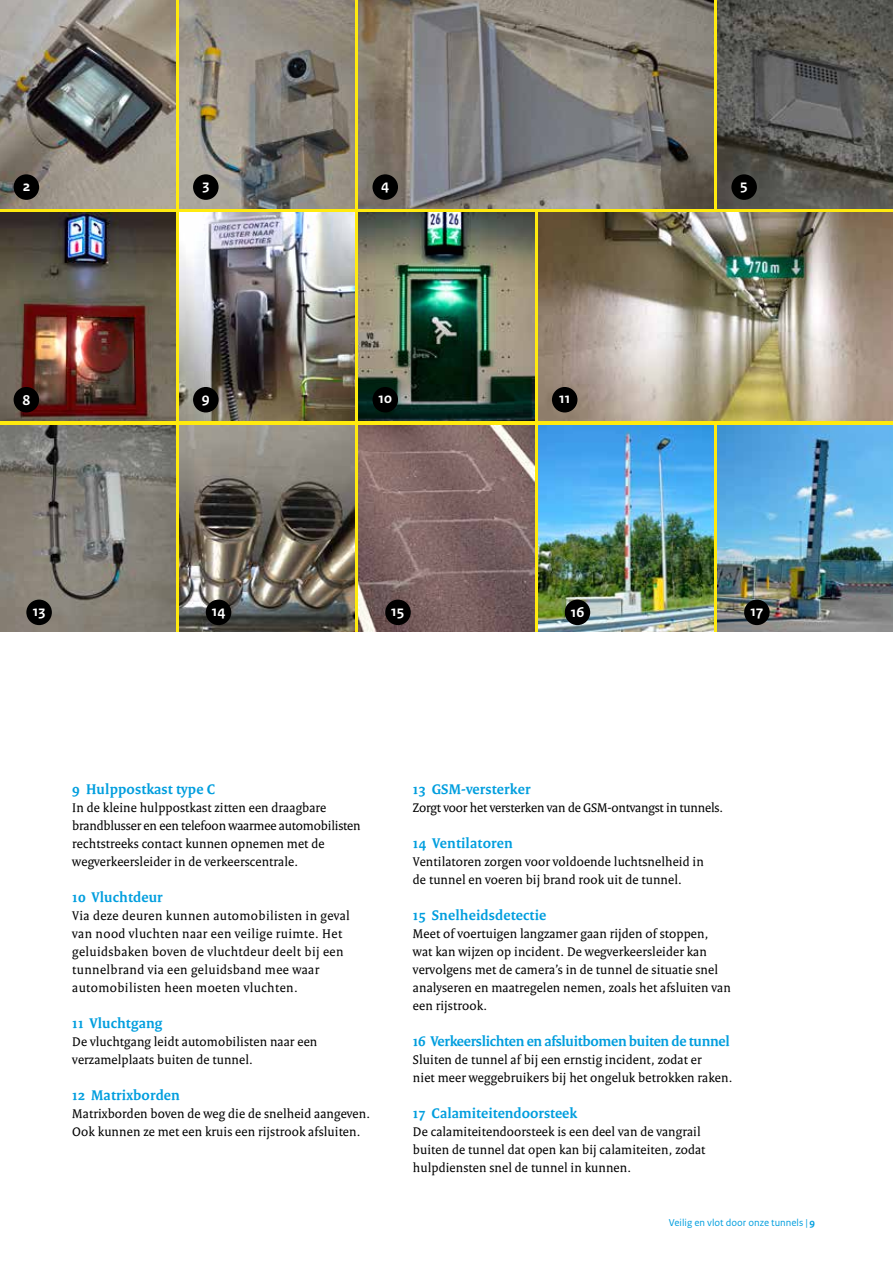
<style>
.page{position:relative;width:893px;height:1263px;background:#fff}
.page>*{position:absolute;margin:0;border:0;box-sizing:border-box;transform-origin:0 0}
.t1{font:700 15px "Rijksoverheid Serif";letter-spacing:.01em;color:#009ede}
.t2{font:700 15px "Rijksoverheid Serif";letter-spacing:-.02em;color:#009ede}
.t3{font:700 15px "Rijksoverheid Sans Text";color:#fff}
.t4{font:13.5px/18px "Rijksoverheid Serif";letter-spacing:.01em;color:#000}
.t5{font:13.5px/18px "Rijksoverheid Serif";letter-spacing:.03em;color:#000}
.t6{font:13.5px "Rijksoverheid Serif";letter-spacing:-.01em;color:#000}
.t7{font:10.5px "Rijksoverheid Sans Text";color:#009ede}
.s1{font-weight:700}
</style>
<div class="page">
<svg style="left:0;top:0;width:893px;height:631px;fill:#ffea0e"></svg>
<img style="left:0;top:0;width:175px;height:208px">
<img style="left:179px;top:0;width:176px;height:208px">
<img style="left:718px;top:0;width:175px;height:208px">
<img style="left:0;top:213px;width:175px;height:208px">
<img style="left:179px;top:213px;width:176px;height:208px">
<img style="left:359px;top:213px;width:175px;height:208px">
<img style="left:538px;top:213px;width:355px;height:208px">
<img style="left:359px;top:425px;width:175px;height:206px">
<img style="left:538px;top:425px;width:175px;height:206px">
<img style="left:718px;top:425px;width:175px;height:206px">
<img style="left:0;top:425px;width:175px;height:206px">
<div style="left:14px;top:174px;width:25px;height:26px;background:#000;border-radius:50%"></div>
<div style="left:14px;top:387px;width:25px;height:25px;background:#000;border-radius:50%"></div>
<div style="left:26px;top:600px;width:26px;height:25px;background:#000;border-radius:50%"></div>
<div style="left:193px;top:174px;width:26px;height:26px;background:#000;border-radius:50%"></div>
<div style="left:193px;top:387px;width:26px;height:25px;background:#000;border-radius:50%"></div>
<div style="left:372px;top:387px;width:26px;height:25px;background:#000;border-radius:50%"></div>
<div style="left:385px;top:600px;width:26px;height:25px;background:#000;border-radius:50%"></div>
<div style="left:552px;top:387px;width:25px;height:25px;background:#000;border-radius:50%"></div>
<div style="left:565px;top:600px;width:25px;height:25px;background:#000;border-radius:50%"></div>
<div style="left:731px;top:174px;width:26px;height:26px;background:#000;border-radius:50%"></div>
<div style="left:744px;top:600px;width:26px;height:25px;background:#000;border-radius:50%"></div>
<img style="left:179px;top:425px;width:176px;height:206px">
<div style="left:206px;top:600px;width:25px;height:25px;background:#000;border-radius:50%"></div>
<img style="left:359px;top:0;width:354px;height:208px">
<div style="left:372px;top:174px;width:26px;height:26px;background:#000;border-radius:50%"></div>
<p class="t3" style="left:23px;top:178px;width:9px">2</p>
<p class="t3" style="left:202px;top:177px;width:8px">3</p>
<p class="t3" style="left:381px;top:177px;width:9px">4</p>
<p class="t3" style="left:740px;top:177px;width:9px">5</p>
<p class="t3" style="left:22px;top:391px;width:9px">8</p>
<p class="t3" style="left:202px;top:389px;width:9px">9</p>
<p class="t3" style="left:378px;top:389px;width:15px">10</p>
<p class="t3" style="left:559px;top:389px;width:13px">11</p>
<p class="t3" style="left:33px;top:603px;width:14px">13</p>
<p class="t3" style="left:212px;top:603px;width:15px">14</p>
<p class="t3" style="left:391px;top:603px;width:15px">15</p>
<p class="t3" style="left:571px;top:604px;width:15px">16</p>
<p class="t3" style="left:750px;top:603px;width:14px">17</p>
<p class="t1" style="left:72px;top:780px;width:144px">9 Hulppostkast type C</p>
<p class="t4" style="left:72px;top:798px;width:290px">In de kleine hulppostkast zitten een draagbare brandblusser en een telefoon waarmee automobilisten rechtstreeks contact kunnen opnemen met de wegverkeersleider in de verkeerscentrale.</p>
<p class="t1" style="left:72px;top:888px;width:92px">10 Vluchtdeur</p>
<p class="t5" style="left:72px;top:906px;width:279px">Via deze deuren kunnen automobilisten in geval van nood vluchten naar een veilige ruimte. Het geluidsbaken boven de vluchtdeur deelt bij een tunnelbrand via een geluidsband mee waar automobilisten heen moeten vluchten.</p>
<p class="t1" style="left:72px;top:1014px;width:92px">11 Vluchtgang</p>
<p class="t4" style="left:72px;top:1032px;width:247px">De vluchtgang leidt automobilisten naar een verzamelplaats buiten de tunnel.</p>
<p class="t1" style="left:72px;top:1086px;width:109px">12 Matrixborden</p>
<p class="t4" style="left:72px;top:1104px;width:299px">Matrixborden boven de weg die de snelheid aangeven.<br>Ook kunnen ze met een kruis een rijstrook afsluiten.</p>
<p class="t1" style="left:413px;top:780px;width:119px">13 GSM-versterker</p>
<p class="t6" style="left:413px;top:799px;width:312px">Zorgt voor het versterken van de GSM-ontvangst in tunnels.</p>
<p class="t1" style="left:413px;top:834px;width:101px">14 Ventilatoren</p>
<p class="t4" style="left:413px;top:852px;width:292px">Ventilatoren zorgen voor voldoende luchtsnelheid in de tunnel en voeren bij brand rook uit de tunnel.</p>
<p class="t1" style="left:413px;top:906px;width:135px">15 Snelheidsdetectie</p>
<p class="t4" style="left:413px;top:924px;width:319px">Meet of voertuigen langzamer gaan rijden of stoppen, wat kan wijzen op incident. De wegverkeersleider kan vervolgens met de camera’s in de tunnel de situatie snel analyseren en maatregelen nemen, zoals het afsluiten van een rijstrook.</p>
<p class="t2" style="left:413px;top:1032px;width:318px">16 Verkeerslichten en afsluitbomen buiten de tunnel</p>
<p class="t4" style="left:413px;top:1050px;width:321px">Sluiten de tunnel af bij een ernstig incident, zodat er<br>niet meer weggebruikers bij het ongeluk betrokken raken.</p>
<p class="t1" style="left:413px;top:1104px;width:166px">17 Calamiteitendoorsteek</p>
<p class="t4" style="left:413px;top:1122px;width:294px">De calamiteitendoorsteek is een deel van de vangrail buiten de tunnel dat open kan bij calamiteiten, zodat hulpdiensten snel de tunnel in kunnen.</p>
<p class="t7" style="left:669px;top:1216px;width:148px">Veilig en vlot door onze tunnels | <span class="s1">9</span></p>
</div>
